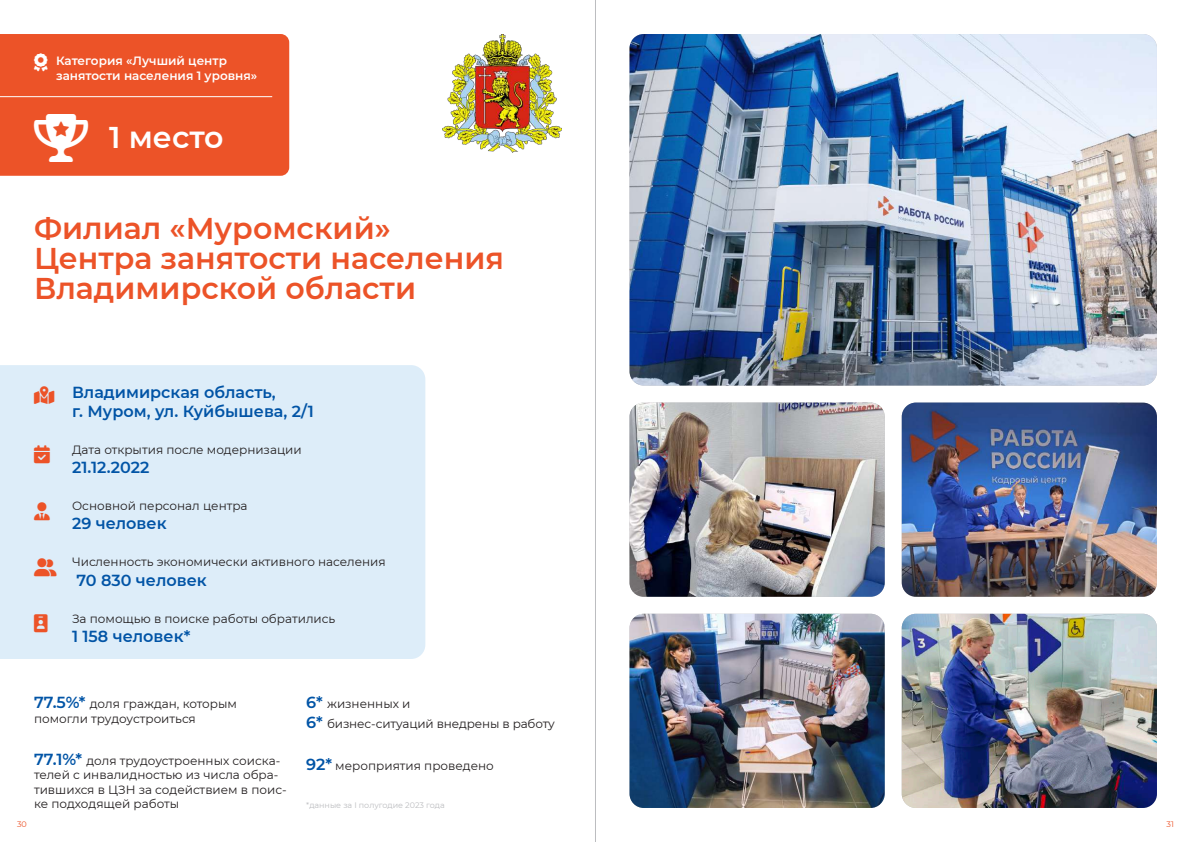
<style>
.page{position:relative;width:1191px;height:842px;background:#fff}
.page>*{position:absolute;margin:0;border:0;box-sizing:border-box;transform-origin:0 0}
.t1{font:600 30px/30px "Montserrat";color:#ec5328}
.t2{font:600 30px "Montserrat";letter-spacing:-.005em;color:#fff}
.t3{font:600 16px/19.2px "Montserrat";color:#0154a6}
.t4{font:12px/14.4px "Montserrat";color:#231f20}
.t5{font:600 12px/14.4px "Montserrat";color:#fff}
.t6{font:8px "Montserrat";color:#bcbdc0}
.t7{font:8px "Montserrat";color:#ec5328}
.s1{font-weight:600;font-size:16px;color:#0154a6}
</style>
<div class="page">
<hr style="left:595px;top:0;width:1px;height:842px;background:#bcbdc0">
<div style="left:0;top:365px;width:425px;height:294px;background:#ddedf9"></div>
<img style="left:442px;top:34px;width:119px;height:119px">
<img style="left:629px;top:34px;width:528px;height:352px">
<img style="left:629px;top:614px;width:255px;height:194px">
<img style="left:901px;top:614px;width:256px;height:194px">
<img style="left:629px;top:403px;width:255px;height:194px">
<img style="left:901px;top:403px;width:256px;height:194px">
<div style="left:0;top:34px;width:289px;height:142px;background:#ec5328"></div>
<hr style="left:0;top:96px;width:272px;height:1px;background:#fff">
<svg style="left:34px;top:386px;width:20px;height:18px"></svg>
<svg style="left:34px;top:501px;width:16px;height:19px"></svg>
<svg style="left:34px;top:558px;width:23px;height:18px"></svg>
<svg style="left:34px;top:614px;width:14px;height:18px"></svg>
<div style="left:34px;top:113px;width:54px;height:49px;background:#ec5328"></div>
<svg style="left:34px;top:53px;width:14px;height:19px"></svg>
<svg style="left:34px;top:445px;width:16px;height:18px"></svg>
<p class="t5" style="left:56px;top:53px;width:203px">Категория «Лучший центр занятости населения 1 уровня»</p>
<h1 class="t2" style="left:109px;top:116px;width:116px">1 место</h1>
<h1 class="t1" style="left:34px;top:212px;width:471px">Филиал «Муромский»<br>Центра занятости населения<br>Владимирской области</h1>
<h2 class="t3" style="left:72px;top:382px;width:243px">Владимирская область,<br>г. Муром, ул. Куйбышева, 2/1</h2>
<p class="t4" style="left:72px;top:442px;width:231px">Дата открытия после модернизации</p>
<h2 class="t3" style="left:72px;top:457px;width:79px">21.12.2022</h2>
<p class="t4" style="left:72px;top:498px;width:177px">Основной персонал центра</p>
<h2 class="t3" style="left:72px;top:513px;width:96px">29 человек</h2>
<p class="t4" style="left:72px;top:555px;width:315px">Численность экономически активного населения</p>
<h2 class="t3" style="left:76px;top:570px;width:132px">70 830 человек</h2>
<p class="t4" style="left:72px;top:611px;width:265px">За помощью в поиске работы обратились</p>
<h2 class="t3" style="left:72px;top:626px;width:120px">1 158 человек*</h2>
<p class="t4" style="left:34px;top:697px;width:204px"><span class="s1">77.5%*</span> доля граждан, которым помогли трудоустроиться</p>
<p class="t4" style="left:34px;top:753px;width:254px"><span class="s1">77.1%*</span> доля трудоустроенных соиска&shy;телей с инвалидностью из числа обра&shy;тившихся в ЦЗН за содействием в поис&shy;ке подходящей работы</p>
<p class="t4" style="left:306px;top:694px;width:250px;line-height:19.2px"><span class="s1">6*</span> жизненных и<br><span class="s1">6*</span> бизнес-ситуаций внедрены в работу</p>
<p class="t4" style="left:306px;top:758px;width:189px"><span class="s1">92*</span> мероприятия проведено</p>
<p class="t6" style="left:306px;top:800px;width:140px">*данные за I полугодие 2023 года</p>
<p class="t7" style="left:17px;top:818px;width:11px">30</p>
<p class="t7" style="left:1166px;top:818px;width:9px">31</p>
</div>
